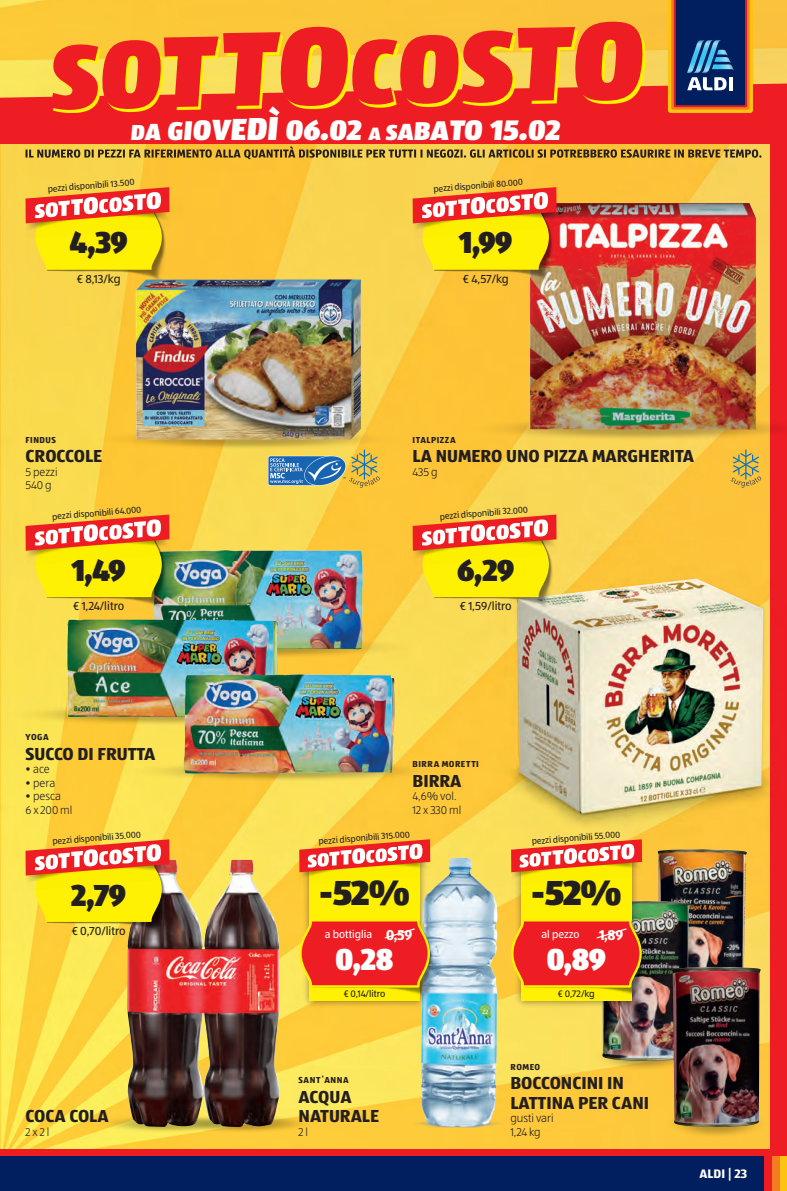
<style>
.page{position:relative;width:787px;height:1191px;background:#ee1d23}
.page>*{position:absolute;margin:0;border:0;box-sizing:border-box;transform-origin:0 0}
.t1{font:900 94.35px "ALDISUEDOT";color:#ee1d23}
.t2{font:900 36px "ALDISUEDOT";color:#231f20}
.t3{font:900 31.5px "ALDISUEDOT";letter-spacing:-.04em;color:#231f20;scale:.95 1}
.t4{font:900 31.5px "ALDISUEDOT";color:#fff;scale:.95 1}
.t5{font:900 29.25px "ALDISUEDOT";color:#fff}
.co_Produktname{font:700 18px/19.5px "ALDISUEDOT";color:#231f20}
.t6{font:700 14.7px "ALDISUEDOT";color:#fff;scale:.95 1}
.t7{font:700 12.75px "ALDISUEDOT";letter-spacing:.01em;color:#fff}
.t8{font:12px "ALDISUEDOT";color:#231f20}
.co_Fliesstext{font:300 11.7px "ALDISUEDOT";color:#231f20}
.t9{font:11.1px "ALDISUEDOT";color:#fff}
.t10{font:9.75px "ALDISUEDOT";color:#231f20}
.Vorpreis{font:9px "ALDISUEDOT";color:#231f20}
.co_Markennamen{font:700 9px "ALDISUEDOT";letter-spacing:.055em;color:#231f20}
.co_Produktname-2{font:700 9px "ALDISUEDOT";letter-spacing:.06em;color:#231f20}
.s1{font-size:99.45px}
.s2{font-size:104.4px}
.s3{font-size:109.35px}
.s4{font-size:114.3px}
.s5{font-size:22.5px}
.s6{font-size:24.15px}
.s7{font-size:26.7px}
.s8{font-size:28.05px}
.s9{font-size:30.3px}
.s10{font-size:31.65px}
.s11{font-size:33px}
.s12{font-size:34.35px}
.s13{font-size:18.6px}
</style>
<div class="page">
<img style="left:0;top:145px;width:770px;height:1003px">
<img style="left:0;top:0;width:787px;height:98px">
<svg style="left:26px;top:146px;width:735px;height:13px;background:#b69337"></svg>
<img style="left:442px;top:540px;width:328px;height:312px">
<img style="left:517px;top:578px;width:246px;height:235px">
<img style="left:278px;top:636px;width:149px;height:23px">
<img style="left:113px;top:759px;width:347px;height:23px">
<img style="left:0;top:702px;width:183px;height:24px">
<img style="left:152px;top:550px;width:211px;height:100px">
<img style="left:448px;top:415px;width:336px;height:27px">
<img style="left:82px;top:428px;width:332px;height:22px">
<img style="left:530px;top:203px;width:226px;height:226px">
<img style="left:135px;top:279px;width:226px;height:161px">
<img style="left:36px;top:270px;width:130px;height:13px">
<svg style="left:26px;top:187px;width:143px;height:83px"></svg>
<img style="left:423px;top:270px;width:130px;height:13px">
<svg style="left:412px;top:187px;width:144px;height:83px"></svg>
<hr style="left:364px;top:449px;width:1px;height:31px;background:#1074bc">
<svg style="left:268px;top:453px;width:112px;height:35px;background:#8a9e8d"></svg>
<img style="left:90px;top:1113px;width:76px;height:20px">
<img style="left:166px;top:1113px;width:157px;height:20px">
<img style="left:127px;top:859px;width:152px;height:268px">
<img style="left:36px;top:922px;width:130px;height:13px">
<svg style="left:26px;top:839px;width:143px;height:83px"></svg>
<img style="left:423px;top:597px;width:130px;height:13px">
<svg style="left:412px;top:514px;width:144px;height:83px"></svg>
<img style="left:36px;top:597px;width:130px;height:13px">
<svg style="left:26px;top:514px;width:143px;height:83px"></svg>
<img style="left:657px;top:849px;width:90px;height:118px">
<img style="left:589px;top:1040px;width:83px;height:32px">
<img style="left:600px;top:901px;width:89px;height:160px">
<img style="left:661px;top:1107px;width:109px;height:33px">
<img style="left:672px;top:967px;width:89px;height:160px">
<div style="left:514px;top:855px;width:124px;height:152px;background:#231f20;opacity:.5"></div>
<svg style="left:510px;top:839px;width:133px;height:161px"></svg>
<img style="left:413px;top:850px;width:91px;height:284px">
<hr style="left:745px;top:449px;width:1px;height:31px;background:#1074bc">
<svg style="left:730px;top:453px;width:31px;height:35px"></svg>
<img style="left:66px;top:619px;width:212px;height:98px">
<img style="left:183px;top:673px;width:211px;height:101px">
<img style="left:0;top:796px;width:31px;height:25px">
<div style="left:302px;top:855px;width:125px;height:152px;background:#231f20;opacity:.5"></div>
<svg style="left:298px;top:839px;width:133px;height:161px"></svg>
<img style="left:0;top:425px;width:42px;height:30px">
<div style="left:0;top:1157px;width:787px;height:34px;background:#011e5f"></div>
<div style="left:764px;top:1157px;width:23px;height:34px;background:#fec210"></div>
<div style="left:764px;top:1157px;width:15px;height:34px;background:#f47d21"></div>
<div style="left:764px;top:1157px;width:8px;height:34px;background:#ee1d23"></div>
<svg style="left:53px;top:25px;width:592px;height:88px;background:#fbcb1d"></svg>
<svg style="left:668px;top:0;width:85px;height:113px;background:#4b485b"></svg>
<img style="left:714px;top:57px;width:17px;height:6px">
<img style="left:712px;top:64px;width:21px;height:6px">
<p class="t1" style="left:47px;top:11px;width:595px;rotate:-1deg">S<span class="s1">O</span><span class="s2">T</span><span class="s3">T</span><span class="s4">O</span>C<span class="s1">O</span><span class="s2">S</span><span class="s3">T</span><span class="s4">O</span></p>
<p class="t5" style="left:130px;top:109px;width:434px"><span class="s5">D</span><span class="s6">A</span> <span class="s7">G</span><span class="s8">I</span>O<span class="s9">V</span><span class="s10">E</span><span class="s11">D</span><span class="s12">Ì</span> 06.02 <span class="s13">A</span> <span class="s5">S</span><span class="s6">A</span><span class="s7">B</span><span class="s8">A</span>TO 15.02</p>
<p class="Vorpreis" style="left:47px;top:183px;width:88px;rotate:-5deg">pezzi disponibili 13.500</p>
<p class="Vorpreis" style="left:433px;top:184px;width:91px;rotate:-5deg">pezzi disponibili 80.000</p>
<p class="t3" style="left:69px;top:221px;width:63px">4,39</p>
<p class="t8" style="left:77px;top:271px;width:45px">€ 8,13/kg</p>
<p class="co_Markennamen" style="left:26px;top:433px;width:32px">FINDUS</p>
<p class="co_Produktname" style="left:26px;top:446px;width:78px">CROCCOLE</p>
<p class="co_Fliesstext" style="left:26px;top:464px;width:34px">5 pezzi</p>
<p class="co_Fliesstext" style="left:26px;top:478px;width:28px">540 g</p>
<p class="Vorpreis" style="left:52px;top:511px;width:91px;rotate:-5deg">pezzi disponibili 64.000</p>
<p class="t3" style="left:72px;top:548px;width:58px">1,49</p>
<p class="t8" style="left:73px;top:598px;width:53px">€ 1,24/litro</p>
<p class="co_Markennamen" style="left:26px;top:731px;width:25px">YOGA</p>
<p class="co_Produktname" style="left:26px;top:743px;width:131px">SUCCO DI FRUTTA</p>
<p class="co_Fliesstext" style="left:26px;top:762px;width:26px">• ace</p>
<p class="co_Fliesstext" style="left:26px;top:775px;width:31px">• pera</p>
<p class="co_Fliesstext" style="left:26px;top:789px;width:37px">• pesca</p>
<p class="co_Fliesstext" style="left:26px;top:802px;width:48px">6 x 200 ml</p>
<p class="Vorpreis" style="left:52px;top:836px;width:90px;rotate:-5deg">pezzi disponibili 35.000</p>
<p class="t3" style="left:71px;top:873px;width:59px">2,79</p>
<p class="t8" style="left:72px;top:923px;width:55px">€ 0,70/litro</p>
<p class="co_Produktname" style="left:26px;top:1105px;width:85px">COCA COLA</p>
<p class="co_Fliesstext" style="left:26px;top:1124px;width:25px">2 x 2 l</p>
<p class="t3" style="left:459px;top:221px;width:57px">1,99</p>
<p class="t8" style="left:463px;top:271px;width:47px">€ 4,57/kg</p>
<p class="co_Markennamen" style="left:412px;top:433px;width:45px">ITALPIZZA</p>
<p class="co_Produktname" style="left:412px;top:446px;width:283px">LA NUMERO UNO PIZZA MARGHERITA</p>
<p class="co_Fliesstext" style="left:412px;top:464px;width:27px">435 g</p>
<p class="Vorpreis" style="left:439px;top:511px;width:90px;rotate:-5deg">pezzi disponibili 32.000</p>
<p class="t3" style="left:457px;top:548px;width:62px">6,29</p>
<p class="t8" style="left:460px;top:598px;width:53px">€ 1,59/litro</p>
<p class="co_Markennamen" style="left:412px;top:758px;width:68px">BIRRA MORETTI</p>
<p class="co_Produktname" style="left:412px;top:770px;width:50px">BIRRA</p>
<p class="co_Fliesstext" style="left:412px;top:789px;width:45px">4,6% vol.</p>
<p class="co_Fliesstext" style="left:412px;top:802px;width:50px">12 x 330 ml</p>
<p class="Vorpreis" style="left:318px;top:836px;width:93px;rotate:-5deg">pezzi disponibili 315.000</p>
<p class="t2" style="left:319px;top:868px;width:92px">-52%</p>
<p class="t9" style="left:325px;top:927px;width:49px">a bottiglia</p>
<p class="t6" style="left:386px;top:924px;width:29px">0,59</p>
<p class="t4" style="left:335px;top:937px;width:63px">0,28</p>
<p class="t10" style="left:344px;top:987px;width:43px">€ 0,14/litro</p>
<p class="co_Produktname-2" style="left:298px;top:1074px;width:52px">SANT΄ANNA</p>
<p class="co_Produktname" style="left:298px;top:1086px;width:82px">ACQUA<br>NATURALE</p>
<p class="co_Fliesstext" style="left:298px;top:1124px;width:11px">2 l</p>
<p class="Vorpreis" style="left:531px;top:836px;width:90px;rotate:-5deg">pezzi disponibili 55.000</p>
<p class="t2" style="left:531px;top:868px;width:92px">-52%</p>
<p class="t9" style="left:541px;top:927px;width:39px">al pezzo</p>
<p class="t6" style="left:599px;top:924px;width:27px">1,89</p>
<p class="t4" style="left:546px;top:937px;width:64px">0,89</p>
<p class="t10" style="left:558px;top:987px;width:38px">€ 0,72/kg</p>
<p class="co_Produktname-2" style="left:510px;top:1060px;width:31px">ROMEO</p>
<p class="co_Produktname" style="left:510px;top:1072px;width:140px">BOCCONCINI IN<br>LATTINA PER CANI</p>
<p class="co_Fliesstext" style="left:510px;top:1110px;width:45px">gusti vari</p>
<p class="co_Fliesstext" style="left:510px;top:1124px;width:32px">1,24 kg</p>
<p class="t7" style="left:699px;top:1165px;width:50px">ALDI | 23</p>
</div>
